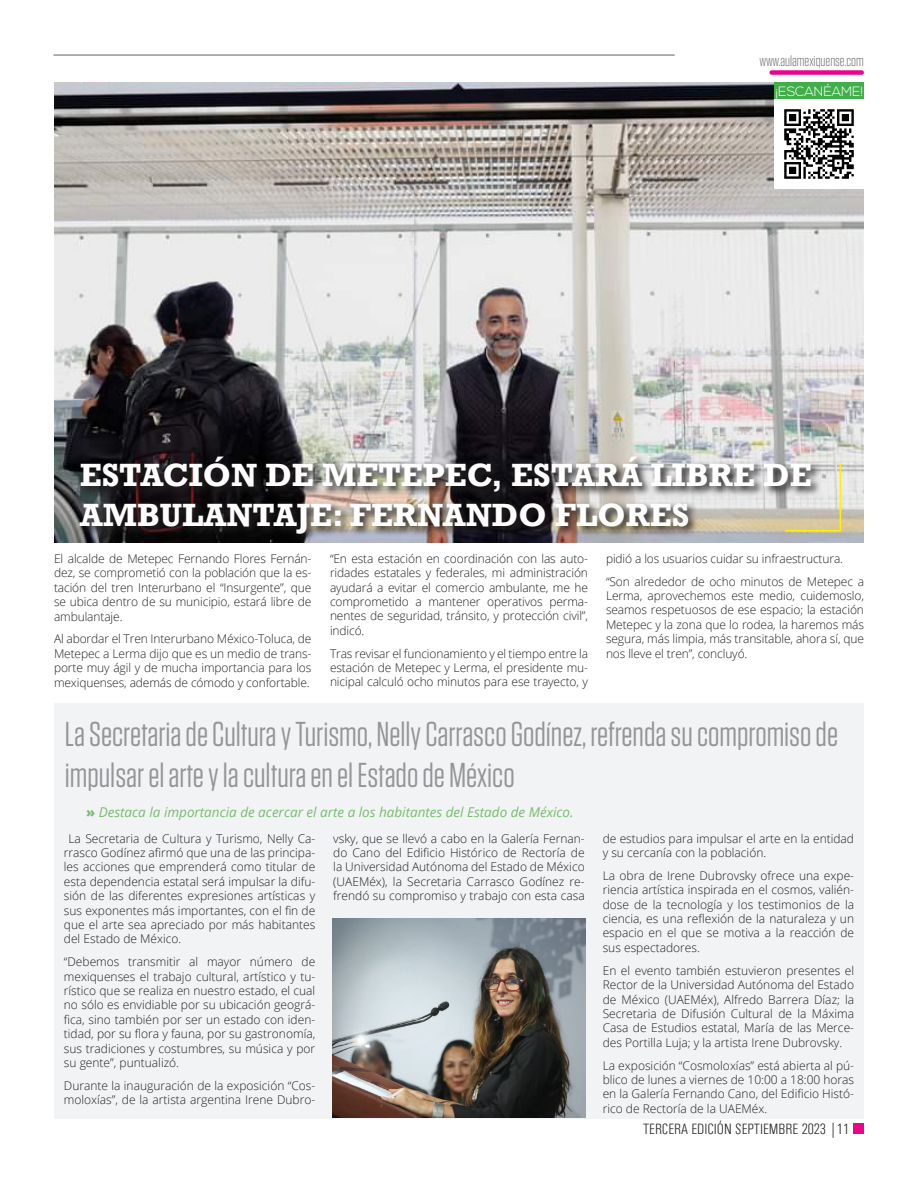
<style>
.page{position:relative;width:918px;height:1188px;background:#fff}
.page>*{position:absolute;margin:0;border:0;box-sizing:border-box;transform-origin:0 0}
.Subtitulo2{font:34.5px/41.4px "Tungsten";color:#939598}
.Cabeza{font:700 33px/39.6px "Rockwell";color:#fff}
.t1{font:300 condensed 15px "Univers";color:#231f20}
.t2{font:300 15px "Tungsten";color:#636366}
.Bajada{font:italic 13.5px "Open Sans";color:#76bd6f}
.t3{font:300 13.5px "Nexa";color:#fff}
.Cuerpo{font:300 12px/14.4px "Open Sans";color:#231f20;text-align:justify}
.s1{font-weight:800;font-style:normal}
</style>
<div class="page">
<div style="left:772px;top:70px;width:90px;height:5px;background:#ed028c"></div>
<hr style="left:53px;top:54px;width:622px;height:2px;background:#939598">
<div style="left:853px;top:1123px;width:11px;height:11px;background:#ed028c"></div>
<img style="left:54px;top:83px;width:810px;height:460px">
<img style="left:77px;top:453px;width:745px;height:90px">
<svg style="left:784px;top:462px;width:58px;height:70px;background:#c8c4b1"></svg>
<img style="left:775px;top:99px;width:89px;height:89px">
<div style="left:775px;top:83px;width:89px;height:16px;background:#40ae49"></div>
<div style="left:54px;top:703px;width:810px;height:416px;background:#f2f3f4"></div>
<img style="left:333px;top:919px;width:253px;height:198px">
<p class="t2" style="left:759px;top:53px;width:106px">www.aulamexiquense.com</p>
<p class="t3" style="left:776px;top:84px;width:89px">¡ESCANÉAME!</p>
<p class="Cabeza" style="left:80px;top:455px;width:734px">ESTACIÓN DE METEPEC, ESTARÁ LIBRE DE<br>AMBULANTAJE: FERNANDO FLORES</p>
<p class="Cuerpo" style="left:54px;top:551px;width:259px">El alcalde de Metepec Fernando Flores Fernán&shy;dez, se comprometió con la población que la es&shy;tación del tren Interurbano el “Insurgente”, que se ubica dentro de su municipio, estará libre de ambulantaje.</p>
<p class="Cuerpo" style="left:54px;top:632px;width:259px">Al abordar el Tren Interurbano México-Toluca, de Metepec a Lerma dijo que es un medio de trans&shy;porte muy ágil y de mucha importancia para los mexiquenses, además de cómodo y confortable.</p>
<p class="Cuerpo" style="left:330px;top:551px;width:260px">“En esta estación en coordinación con las auto&shy;ridades estatales y federales, mi administración ayudará a evitar el comercio ambulante, me he comprometido a mantener operativos perma&shy;nentes de seguridad, tránsito, y protección civil”, indicó.</p>
<p class="Cuerpo" style="left:330px;top:646px;width:260px">Tras revisar el funcionamiento y el tiempo entre la estación de Metepec y Lerma, el presidente mu&shy;nicipal calculó ocho minutos para ese trayecto, y</p>
<p class="Cuerpo" style="left:606px;top:551px;width:239px">pidió a los usuarios cuidar su infraestructura.</p>
<p class="Cuerpo" style="left:606px;top:574px;width:260px">“Son alrededor de ocho minutos de Metepec a Lerma, aprovechemos este medio, cuidemoslo, seamos respetuosos de ese espacio; la estación Metepec y la zona que lo rodea, la haremos más segura, más limpia, más transitable, ahora sí, que nos lleve el tren”, concluyó.</p>
<p class="Subtitulo2" style="left:65px;top:714px;width:775px">La Secretaria de Cultura y Turismo, Nelly Carrasco Godínez, refrenda su compromiso de impulsar el arte y la cultura en el Estado de México</p>
<p class="Bajada" style="left:86px;top:803px;width:489px"><span class="s1">»</span> Destaca la importancia de acercar el arte a los habitantes del Estado de México.</p>
<p class="Cuerpo" style="left:64px;top:831px;width:253px;text-indent:4px">La Secretaria de Cultura y Turismo, Nelly Ca&shy;rrasco Godínez afirmó que una de las principa&shy;les acciones que emprenderá como titular de esta dependencia estatal será impulsar la difu&shy;sión de las diferentes expresiones artísticas y sus exponentes más importantes, con el fin de que el arte sea apreciado por más habitantes del Estado de México.</p>
<p class="Cuerpo" style="left:64px;top:954px;width:253px">“Debemos transmitir al mayor número de mexiquenses el trabajo cultural, artístico y tu&shy;rístico que se realiza en nuestro estado, el cual no sólo es envidiable por su ubicación geográ&shy;fica, sino también por ser un estado con iden&shy;tidad, por su flora y fauna, por su gastronomía, sus tradiciones y costumbres, su música y por su gente”, puntualizó.</p>
<p class="Cuerpo" style="left:64px;top:1078px;width:253px">Durante la inauguración de la exposición “Cos&shy;moloxías”, de la artista argentina Irene Dubro-</p>
<p class="Cuerpo" style="left:333px;top:831px;width:253px">vsky, que se llevó a cabo en la Galería Fernan&shy;do Cano del Edificio Histórico de Rectoría de la Universidad Autónoma del Estado de México (UAEMéx), la Secretaria Carrasco Godínez re&shy;frendó su compromiso y trabajo con esta casa</p>
<p class="Cuerpo" style="left:603px;top:831px;width:253px">de estudios para impulsar el arte en la entidad y su cercanía con la población.</p>
<p class="Cuerpo" style="left:603px;top:868px;width:253px">La obra de Irene Dubrovsky ofrece una expe&shy;riencia artística inspirada en el cosmos, valién&shy;dose de la tecnología y los testimonios de la ciencia, es una reflexión de la naturaleza y un espacio en el que se motiva a la reacción de sus espectadores.</p>
<p class="Cuerpo" style="left:603px;top:963px;width:253px">En el evento también estuvieron presentes el Rector de la Universidad Autónoma del Estado de México (UAEMéx), Alfredo Barrera Díaz; la Secretaria de Difusión Cultural de la Máxima Casa de Estudios estatal, María de las Merce&shy;des Portilla Luja; y la artista Irene Dubrovsky.</p>
<p class="Cuerpo" style="left:603px;top:1058px;width:253px">La exposición “Cosmoloxías” está abierta al pú&shy;blico de lunes a viernes de 10:00 a 18:00 horas en la Galería Fernando Cano, del Edificio Histó&shy;rico de Rectoría de la UAEMéx.</p>
<p class="t1" style="left:643px;top:1120px;width:208px">TERCERA EDICIÓN SEPTIEMBRE 2023 |11</p>
</div>
